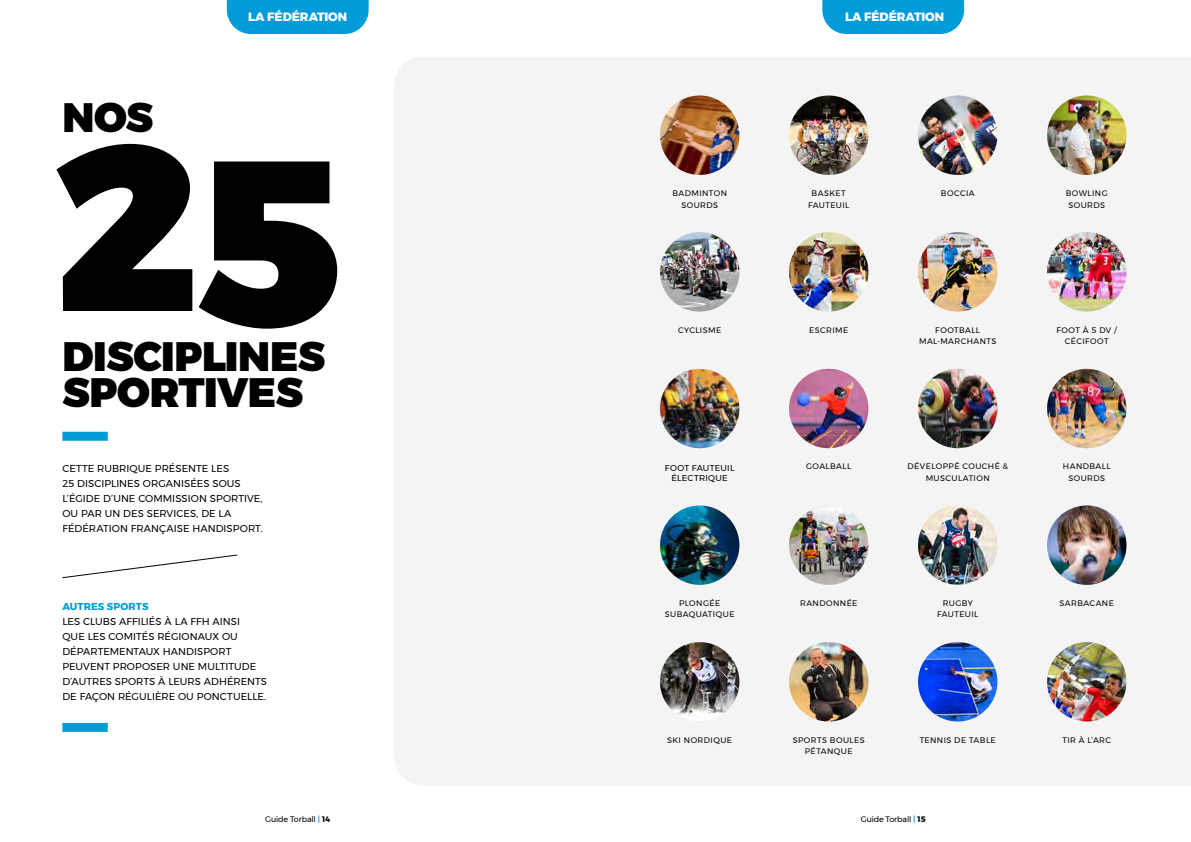
<style>
.page{position:relative;width:1191px;height:842px;background:#fff}
.page>*{position:absolute;margin:0;border:0;box-sizing:border-box;transform-origin:0 0}
.t1{font:900 235.1px "Montserrat";color:#000}
.t2{font:900 41px/36px "Montserrat";letter-spacing:-.01em;color:#000}
.t3{font:800 12px "Montserrat";letter-spacing:-.005em;color:#fff}
.t4{font:10px/15px "Montserrat";letter-spacing:.005em;color:#000}
.t5{font:700 10px "Montserrat";letter-spacing:.01em;color:#009bd9}
.t6{font:8.5px/10px "Montserrat";letter-spacing:.03em;color:#000;text-align:center}
.t7{font:8px/11.5px "Montserrat";letter-spacing:.05em;color:#000;text-align:center}
.t8{font:8px "Montserrat";letter-spacing:-.015em;color:#000}
.s1{font-weight:600;color:#009bd9}
.s2{font-weight:700}
</style>
<div class="page">
<svg style="left:62px;top:554px;width:176px;height:24px"></svg>
<div style="left:62px;top:432px;width:46px;height:9px;background:#009bd9"></div>
<div style="left:62px;top:723px;width:46px;height:9px;background:#009bd9"></div>
<div style="left:395px;top:57px;width:796px;height:728px;background:#f4f4f4"></div>
<img style="left:660px;top:96px;width:79px;height:79px;border-radius:40px">
<img style="left:789px;top:96px;width:79px;height:79px;border-radius:40px">
<img style="left:918px;top:96px;width:79px;height:79px;border-radius:40px">
<img style="left:1047px;top:96px;width:79px;height:79px;border-radius:40px">
<img style="left:660px;top:369px;width:79px;height:79px;border-radius:40px">
<img style="left:789px;top:369px;width:79px;height:79px;border-radius:40px">
<img style="left:918px;top:369px;width:79px;height:79px;border-radius:40px">
<img style="left:1047px;top:369px;width:79px;height:79px;border-radius:40px">
<img style="left:660px;top:232px;width:79px;height:80px;border-radius:40px">
<img style="left:789px;top:232px;width:79px;height:80px;border-radius:40px">
<img style="left:918px;top:232px;width:79px;height:80px;border-radius:40px">
<img style="left:1047px;top:232px;width:79px;height:80px;border-radius:40px">
<img style="left:660px;top:505px;width:79px;height:80px;border-radius:40px">
<img style="left:789px;top:505px;width:79px;height:80px;border-radius:40px">
<img style="left:918px;top:505px;width:79px;height:80px;border-radius:40px">
<img style="left:1047px;top:505px;width:79px;height:80px;border-radius:40px">
<img style="left:660px;top:642px;width:79px;height:79px;border-radius:40px">
<img style="left:789px;top:642px;width:79px;height:79px;border-radius:40px">
<img style="left:918px;top:642px;width:79px;height:79px;border-radius:40px">
<img style="left:1047px;top:642px;width:79px;height:79px;border-radius:40px">
<div style="left:822px;top:0;width:142px;height:34px;background:#009bd9"></div>
<div style="left:227px;top:0;width:142px;height:34px;background:#009bd9"></div>
<h2 class="t2" style="left:62px;top:100px;width:92px">NOS</h2>
<p class="t3" style="left:248px;top:7px;width:101px">LA FÉDÉRATION</p>
<p class="t3" style="left:845px;top:7px;width:101px">LA FÉDÉRATION</p>
<h1 class="t1" style="left:54px;top:42px;width:291px">25</h1>
<h2 class="t2" style="left:62px;top:338px;width:264px">DISCIPLINES<br>SPORTIVES</h2>
<p class="t4" style="left:62px;top:461px;width:202px">CETTE RUBRIQUE PRÉSENTE LES<br>25 DISCIPLINES ORGANISÉES SOUS<br>L’ÉGIDE D’UNE COMMISSION SPORTIVE,<br>OU PAR UN DES SERVICES, DE LA<br>FÉDÉRATION FRANÇAISE HANDISPORT.</p>
<p class="t5" style="left:62px;top:598px;width:88px">AUTRES SPORTS</p>
<p class="t4" style="left:62px;top:614px;width:206px">LES CLUBS AFFILIÉS À LA FFH AINSI<br>QUE LES COMITÉS RÉGIONAUX OU<br>DÉPARTEMENTAUX HANDISPORT<br>PEUVENT PROPOSER UNE MULTITUDE<br>D’AUTRES SPORTS À LEURS ADHÉRENTS<br>DE FAÇON RÉGULIÈRE OU PONCTUELLE.</p>
<p class="t7" style="left:672px;top:187px;width:56px">BADMINTON<br>SOURDS</p>
<p class="t7" style="left:808px;top:187px;width:43px">BASKET<br>FAUTEUIL</p>
<p class="t7" style="left:941px;top:187px;width:35px">BOCCIA</p>
<p class="t7" style="left:1065px;top:187px;width:43px">BOWLING<br>SOURDS</p>
<p class="t7" style="left:678px;top:324px;width:45px">CYCLISME</p>
<p class="t7" style="left:809px;top:324px;width:41px">ESCRIME</p>
<p class="t7" style="left:919px;top:324px;width:79px">FOOTBALL<br>MAL-MARCHANTS</p>
<p class="t7" style="left:1056px;top:324px;width:62px">FOOT À 5 DV /<br>CÉCIFOOT</p>
<p class="t6" style="left:665px;top:463px;width:71px">FOOT FAUTEUIL<br>ÉLECTRIQUE</p>
<p class="t7" style="left:806px;top:461px;width:47px">GOALBALL</p>
<p class="t7" style="left:907px;top:461px;width:102px">DÉVELOPPÉ COUCHÉ &amp;<br>MUSCULATION</p>
<p class="t7" style="left:1063px;top:461px;width:49px">HANDBALL<br>SOURDS</p>
<p class="t7" style="left:665px;top:597px;width:71px">PLONGÉE<br>SUBAQUATIQUE</p>
<p class="t7" style="left:800px;top:597px;width:59px">RANDONNÉE</p>
<p class="t7" style="left:937px;top:597px;width:43px">RUGBY<br>FAUTEUIL</p>
<p class="t7" style="left:1059px;top:597px;width:56px">SARBACANE</p>
<p class="t7" style="left:667px;top:734px;width:66px">SKI NORDIQUE</p>
<p class="t7" style="left:792px;top:734px;width:74px">SPORTS BOULES<br>PÉTANQUE</p>
<p class="t7" style="left:919px;top:734px;width:78px">TENNIS DE TABLE</p>
<p class="t7" style="left:1062px;top:734px;width:50px">TIR À L’ARC</p>
<p class="t8" style="left:265px;top:813px;width:66px">Guide Torball <span class="s1">|</span> <span class="s2">14</span></p>
<p class="t8" style="left:861px;top:813px;width:66px">Guide Torball <span class="s1">|</span> <span class="s2">15</span></p>
</div>
